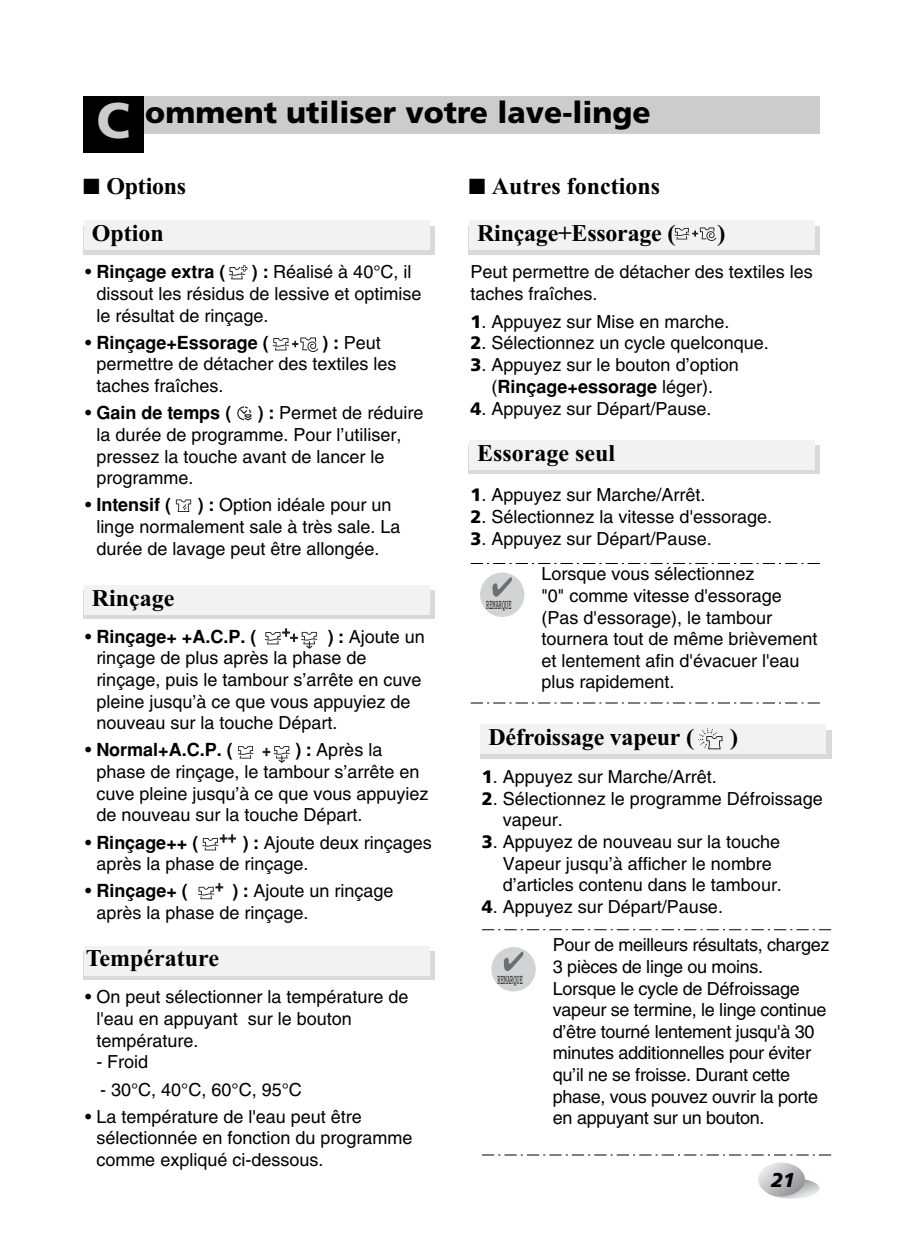
<style>
.page{position:relative;width:906px;height:1246px;background:#fff}
.page>*{position:absolute;margin:0;border:0;box-sizing:border-box;transform-origin:0 0}
.t1{font:900 30px "Frutiger";color:#000}
.t2{font:700 24px "Times New Roman";color:#000}
.t3{font:italic 900 20px "Frutiger";color:#000}
.t4{font:18px/21.6px "Helvetica";color:#000}
.t5{font:700 18px "Helvetica";color:#000}
.t6{font:14px "Courier";letter-spacing:-.005em;color:#231f20;scale:.38 1}
.s1{font-size:50px;color:#ccc}
.s2{font-weight:700}
.s3{font-weight:400}
.s4{font-family:"Frutiger";font-weight:900}
</style>
<div class="page">
<svg style="left:765px;top:1178px;width:55px;height:21px"></svg>
<svg style="left:758px;top:1163px;width:47px;height:33px"></svg>
<div style="left:83px;top:96px;width:736px;height:37px;background:#ccc"></div>
<div style="left:83px;top:96px;width:60px;height:57px;background:#000"></div>
<div style="left:491px;top:947px;width:45px;height:44px;background:#d2d3d4;border-radius:50%"></div>
<svg style="left:504px;top:952px;width:19px;height:19px"></svg>
<svg style="left:482px;top:929px;width:350px;height:1px"></svg>
<svg style="left:482px;top:1154px;width:350px;height:1px"></svg>
<div style="left:469px;top:226px;width:351px;height:29px;background:#d9d9d9"></div>
<div style="left:469px;top:221px;width:346px;height:29px;background:#f2f2f2"></div>
<div style="left:480px;top:730px;width:351px;height:28px;background:#d9d9d9"></div>
<div style="left:481px;top:725px;width:345px;height:29px;background:#f2f2f2"></div>
<div style="left:83px;top:226px;width:352px;height:29px;background:#d9d9d9"></div>
<div style="left:84px;top:221px;width:346px;height:29px;background:#f2f2f2"></div>
<div style="left:83px;top:590px;width:352px;height:29px;background:linear-gradient(to right,#e6e6e6,#e5e5e5)"></div>
<div style="left:84px;top:585px;width:346px;height:29px;background:#f2f2f2"></div>
<div style="left:83px;top:951px;width:352px;height:29px;background:linear-gradient(to right,#e6e6e6,#e5e5e5)"></div>
<div style="left:84px;top:946px;width:346px;height:29px;background:#f2f2f2"></div>
<div style="left:480px;top:573px;width:44px;height:44px;background:#d2d3d4;border-radius:50%"></div>
<svg style="left:492px;top:577px;width:20px;height:20px"></svg>
<svg style="left:471px;top:563px;width:349px;height:1px"></svg>
<svg style="left:471px;top:702px;width:349px;height:2px"></svg>
<div style="left:469px;top:445px;width:351px;height:29px;background:#d9d9d9"></div>
<div style="left:469px;top:440px;width:346px;height:30px;background:#f2f2f2"></div>
<svg style="left:674px;top:227px;width:42px;height:14px"></svg>
<svg style="left:229px;top:265px;width:18px;height:14px"></svg>
<svg style="left:273px;top:337px;width:45px;height:15px"></svg>
<svg style="left:237px;top:406px;width:15px;height:15px"></svg>
<svg style="left:176px;top:499px;width:15px;height:13px"></svg>
<svg style="left:265px;top:629px;width:52px;height:20px"></svg>
<svg style="left:238px;top:746px;width:16px;height:13px"></svg>
<svg style="left:263px;top:746px;width:27px;height:17px"></svg>
<svg style="left:202px;top:835px;width:34px;height:15px"></svg>
<svg style="left:198px;top:883px;width:25px;height:16px"></svg>
<svg style="left:698px;top:728px;width:25px;height:21px"></svg>
<h1 class="t1" style="left:97px;top:100px;width:556px"><span class="s1">C</span> omment utiliser votre lave-linge</h1>
<h2 class="t2" style="left:83px;top:179px;width:105px">■ Options</h2>
<h2 class="t2" style="left:92px;top:225px;width:74px">Option</h2>
<p class="t4" style="left:96px;top:263px;width:327px;text-indent:156px"><span class="s2">) :</span> Réalisé à 40°C, il dissout les résidus de lessive et optimise le résultat de rinçage.</p>
<p class="t5" style="left:85px;top:336px;width:185px"><span class="s3">•</span> Rinçage+Essorage (</p>
<p class="t5" style="left:85px;top:265px;width:142px"><span class="s3">•</span> Rinçage extra (</p>
<p class="t4" style="left:96px;top:333px;width:302px;text-indent:226px"><span class="s2">) :</span> Peut permettre de détacher des textiles les taches fraîches.</p>
<p class="t5" style="left:85px;top:406px;width:148px"><span class="s3">•</span> Gain de temps (</p>
<p class="t4" style="left:96px;top:404px;width:329px;text-indent:161px"><span class="s2">) :</span> Permet de réduire la durée de programme. Pour l’utiliser, pressez la touche avant de lancer le programme.</p>
<p class="t5" style="left:85px;top:498px;width:88px"><span class="s3">•</span> Intensif (</p>
<p class="t4" style="left:96px;top:496px;width:306px;text-indent:101px"><span class="s2">) :</span> Option idéale pour un linge normalement sale à très sale. La durée de lavage peut être allongée.</p>
<h2 class="t2" style="left:92px;top:590px;width:84px">Rinçage</h2>
<p class="t5" style="left:85px;top:630px;width:173px"><span class="s3">•</span> Rinçage+ +A.C.P. (</p>
<p class="t4" style="left:96px;top:627px;width:330px;text-indent:232px"><span class="s2">) :</span> Ajoute un rinçage de plus après la phase de rinçage, puis le tambour s’arrête en cuve pleine jusqu’à ce que vous appuyiez de nouveau sur la touche Départ.</p>
<p class="t5" style="left:85px;top:744px;width:149px"><span class="s3">•</span> Normal+A.C.P. (</p>
<p class="t4" style="left:96px;top:741px;width:334px;text-indent:199px"><span class="s2">) :</span> Après la phase de rinçage, le tambour s’arrête en cuve pleine jusqu’à ce que vous appuyiez de nouveau sur la touche Départ.</p>
<p class="t5" style="left:85px;top:836px;width:115px"><span class="s3">•</span> Rinçage++ (</p>
<p class="t4" style="left:96px;top:833px;width:337px;text-indent:147px"><span class="s2">) :</span> Ajoute deux rinçages après la phase de rinçage.</p>
<p class="t5" style="left:85px;top:884px;width:104px"><span class="s3">•</span> Rinçage+ (</p>
<p class="t4" style="left:96px;top:882px;width:299px;text-indent:136px"><span class="s2">) :</span> Ajoute un rinçage après la phase de rinçage.</p>
<h2 class="t2" style="left:86px;top:950px;width:135px">Température</h2>
<p class="t4" style="left:96px;top:988px;width:314px;text-indent:-11px">• On peut sélectionner la température de l'eau en appuyant sur le bouton température.</p>
<p class="t4" style="left:96px;top:1053px;width:53px">- Froid</p>
<p class="t4" style="left:100px;top:1080px;width:203px">- 30°C, 40°C, 60°C, 95°C</p>
<p class="t4" style="left:96px;top:1107px;width:318px;text-indent:-11px">• La température de l'eau peut être sélectionnée en fonction du programme comme expliqué ci-dessous.</p>
<h2 class="t2" style="left:469px;top:179px;width:193px">■ Autres fonctions</h2>
<h2 class="t2" style="left:477px;top:225px;width:200px">Rinçage+Essorage (</h2>
<h2 class="t2" style="left:717px;top:225px;width:9px">)</h2>
<p class="t4" style="left:471px;top:263px;width:344px">Peut permettre de détacher des textiles les taches fraîches.</p>
<p class="t4" style="left:471px;top:312px;width:261px"><span class="s4">1</span>. Appuyez sur Mise en marche.</p>
<p class="t4" style="left:471px;top:334px;width:300px"><span class="s4">2</span>. Sélectionnez un cycle quelconque.</p>
<p class="t4" style="left:471px;top:356px;width:270px;text-align:center"><span class="s4">3</span>. Appuyez sur le bouton d’option (<span class="s2">Rinçage+essorage</span> léger).</p>
<p class="t4" style="left:471px;top:399px;width:243px"><span class="s4">4</span>. Appuyez sur Départ/Pause.</p>
<h2 class="t2" style="left:477px;top:445px;width:139px">Essorage seul</h2>
<p class="t4" style="left:471px;top:486px;width:237px"><span class="s4">1</span>. Appuyez sur Marche/Arrêt.</p>
<p class="t4" style="left:471px;top:508px;width:303px"><span class="s4">2</span>. Sélectionnez la vitesse d'essorage.</p>
<p class="t4" style="left:542px;top:522px;width:215px;line-height:35.6px;text-indent:-71px"><span class="s4">3</span>. Appuyez sur Départ/Pause.<br>Lorsque vous sélectionnez</p>
<p class="t4" style="left:542px;top:587px;width:278px">"0" comme vitesse d'essorage (Pas d'essorage), le tambour tournera tout de même brièvement et lentement afin d'évacuer l'eau plus rapidement.</p>
<p class="t6" style="left:486px;top:599px;width:68px">REMARQUE</p>
<h2 class="t2" style="left:489px;top:729px;width:207px">Défroissage vapeur (</h2>
<h2 class="t2" style="left:730px;top:729px;width:9px">)</h2>
<p class="t4" style="left:482px;top:768px;width:237px"><span class="s4">1</span>. Appuyez sur Marche/Arrêt.</p>
<p class="t4" style="left:503px;top:790px;width:322px;text-indent:-21px"><span class="s4">2</span>. Sélectionnez le programme Défroissage vapeur.</p>
<p class="t4" style="left:503px;top:833px;width:281px;text-indent:-21px"><span class="s4">3</span>. Appuyez de nouveau sur la touche<br>Vapeur jusqu’à afficher le nombre d’articles contenu dans le tambour.</p>
<p class="t4" style="left:553px;top:890px;width:278px;line-height:38px;text-indent:-71px"><span class="s4">4</span>. Appuyez sur Départ/Pause.<br>Pour de meilleurs résultats, chargez</p>
<p class="t4" style="left:553px;top:958px;width:275px">3 pièces de linge ou moins.<br>Lorsque le cycle de Défroissage vapeur se termine, le linge continue d’être tourné lentement jusqu'à 30 minutes additionnelles pour éviter qu’il ne se froisse. Durant cette phase, vous pouvez ouvrir la porte en appuyant sur un bouton.</p>
<p class="t6" style="left:498px;top:973px;width:68px">REMARQUE</p>
<p class="t3" style="left:771px;top:1172px;width:26px">21</p>
</div>
